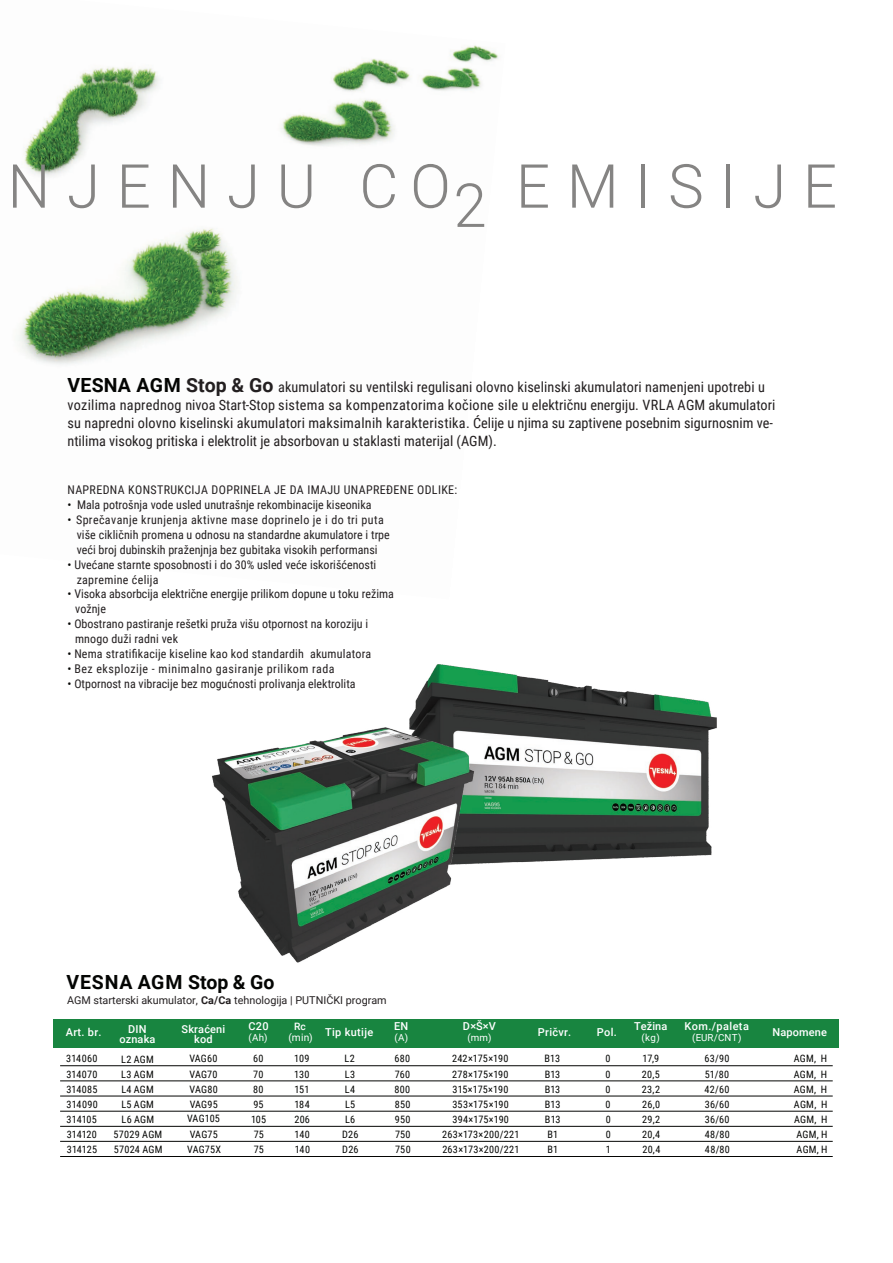
<style>
.page{position:relative;width:893px;height:1263px;background:#fff}
.page>*{position:absolute;margin:0;border:0;box-sizing:border-box;transform-origin:0 0}
.t1{font:300 60.6px "Roboto";letter-spacing:.28em;color:#858483}
.t2{font:700 19.5px "Roboto";letter-spacing:.025em;color:#040503}
.t3{font:14.25px/18px "Roboto Condensed";letter-spacing:.005em;color:#231f20}
.t4{font:12px/15px "Roboto Condensed";color:#231f20}
.t5{font:12px "Roboto Condensed";letter-spacing:.03em;color:#231f20}
.t6{font:12px "Roboto Condensed";letter-spacing:.04em;color:#231f20}
.t7{font:500 10.95px/10.5px "Roboto";letter-spacing:.015em;color:#fff;text-align:center}
.t8{font:500 10.95px "Roboto";letter-spacing:.035em;color:#fff}
.t9{font:10.8px "Roboto";color:#231f20}
.t10{font:10.2px "Roboto Condensed";letter-spacing:.02em;color:#040503}
.t11{font:10.2px "Roboto Condensed";letter-spacing:-.005em;color:#040503}
.t12{font:10.2px "Roboto";color:#fff}
.t13{font:500 10.2px "Roboto";color:#fff}
.t14{font:9.75px "Roboto";letter-spacing:.015em;color:#fff}
.s1{font-family:"Roboto";font-weight:700;font-size:19.5px;color:#040503}
.s2{font-family:"Roboto";font-weight:700;font-size:19.5px}
.s3{color:#040503}
.s4{font-weight:700}
</style>
<div class="page">
<img style="left:18px;top:45px;width:481px;height:320px">
<hr style="left:60px;top:1065px;width:773px;height:1px;background:#040503">
<hr style="left:60px;top:1080px;width:773px;height:1px;background:#040503">
<hr style="left:60px;top:1096px;width:773px;height:1px;background:#040503">
<hr style="left:60px;top:1111px;width:773px;height:1px;background:#040503">
<hr style="left:60px;top:1126px;width:773px;height:1px;background:#040503">
<hr style="left:60px;top:1141px;width:773px;height:1px;background:#040503">
<hr style="left:60px;top:1156px;width:773px;height:1px;background:#040503">
<div style="left:54px;top:1019px;width:785px;height:28px;background:#188540"></div>
<img style="left:415px;top:664px;width:302px;height:198px">
<img style="left:212px;top:708px;width:323px;height:255px">
<h1 class="t1" style="left:8px;top:144px;width:310px">NJENJU</h1>
<h1 class="t1" style="left:359px;top:144px;width:479px">CO EMISIJE</h1>
<h1 class="t1" style="left:453px;top:163px;width:35px">2</h1>
<p class="t3" style="left:67px;top:378px;width:709px"><span class="s1">VESNA AGM</span> <span class="s2">Stop &amp; Go</span> akumulatori su ventilski regulisani olovno kiselinski akumulatori namenjeni upotrebi u vozilima naprednog nivoa Start-Stop sistema sa kompenzatorima kočione sile u električnu energiju. VRLA AGM akumulatori su napredni olovno kiselinski akumulatori maksimalnih karakteristika. Ćelije u njima su zaptivene posebnim sigurnosnim ve&shy;ntilima visokog pritiska i elektrolit je absorbovan u staklasti materijal (AGM).</p>
<p class="t5" style="left:68px;top:481px;width:391px">NAPREDNA KONSTRUKCIJA DOPRINELA JE DA IMAJU UNAPREĐENE ODLIKE:</p>
<p class="t4" style="left:68px;top:496px;width:305px"><span class="s3">•</span> Mala potrošnja vode usled unutrašnje rekombinacije kiseonika</p>
<p class="t4" style="left:77px;top:511px;width:315px;text-indent:-9px"><span class="s3">•</span> Sprečavanje krunjenja aktivne mase doprinelo je i do tri puta više cikličnih promena u odnosu na standardne akumulatore i trpe veći broj dubinskih praženjnja bez gubitaka visokih performansi</p>
<p class="t4" style="left:77px;top:556px;width:301px;text-indent:-9px"><span class="s3">•</span> Uvećane starnte sposobnosti i do 30% usled veće iskorišćenosti zapremine ćelija</p>
<p class="t4" style="left:75px;top:586px;width:320px;text-indent:-8px"><span class="s3">•</span> Visoka absorbcija električne energije prilikom dopune u toku režima vožnje</p>
<p class="t4" style="left:75px;top:616px;width:294px;text-indent:-8px"><span class="s3">•</span> Obostrano pastiranje rešetki pruža višu otpornost na koroziju i mnogo duži radni vek</p>
<p class="t4" style="left:68px;top:646px;width:305px"><span class="s3">•</span> Nema stratifikacije kiseline kao kod standardih akumulatora</p>
<p class="t6" style="left:68px;top:660px;width:269px"><span class="s3">•</span> Bez eksplozije - minimalno gasiranje prilikom rada</p>
<p class="t4" style="left:68px;top:676px;width:290px"><span class="s3">•</span> Otpornost na vibracije bez mogućnosti prolivanja elektrolita</p>
<h2 class="t2" style="left:67px;top:968px;width:209px">VESNA AGM Stop &amp; Go</h2>
<p class="t9" style="left:67px;top:993px;width:321px">AGM starterski akumulator, <span class="s4">Ca/Ca</span> tehnologija | PUTNIČKI program</p>
<p class="t7" style="left:394px;top:1021px;width:16px">EN</p>
<p class="t7" style="left:463px;top:1021px;width:35px">D×Š×V</p>
<p class="t7" style="left:634px;top:1021px;width:35px">Težina</p>
<p class="t8" style="left:685px;top:1019px;width:66px">Kom./paleta</p>
<p class="t13" style="left:294px;top:1019px;width:13px">Rc</p>
<p class="t12" style="left:288px;top:1031px;width:26px">(min)</p>
<p class="t7" style="left:66px;top:1027px;width:37px">Art. br.</p>
<p class="t7" style="left:119px;top:1023px;width:38px">DIN oznaka</p>
<p class="t7" style="left:182px;top:1023px;width:45px">Skraćeni kod</p>
<p class="t7" style="left:248px;top:1021px;width:22px">C20</p>
<p class="t7" style="left:538px;top:1027px;width:35px">Pričvr.</p>
<p class="t7" style="left:597px;top:1027px;width:22px">Pol.</p>
<p class="t7" style="left:325px;top:1027px;width:50px">Tip kutije</p>
<p class="t14" style="left:248px;top:1030px;width:21px">(Ah)</p>
<p class="t14" style="left:394px;top:1030px;width:15px">(A)</p>
<p class="t14" style="left:467px;top:1030px;width:26px">(mm)</p>
<p class="t14" style="left:642px;top:1030px;width:20px">(kg)</p>
<p class="t14" style="left:692px;top:1030px;width:51px">(EUR/CNT)</p>
<p class="t7" style="left:773px;top:1027px;width:56px">Napomene</p>
<p class="t10" style="left:66px;top:1052px;width:33px">314060</p>
<p class="t10" style="left:121px;top:1052px;width:34px">L2 AGM</p>
<p class="t10" style="left:189px;top:1052px;width:30px">VAG60</p>
<p class="t10" style="left:253px;top:1052px;width:12px">60</p>
<p class="t10" style="left:294px;top:1052px;width:17px">109</p>
<p class="t10" style="left:345px;top:1052px;width:12px">L2</p>
<p class="t10" style="left:394px;top:1052px;width:17px">680</p>
<p class="t10" style="left:452px;top:1052px;width:58px">242×175×190</p>
<p class="t10" style="left:545px;top:1052px;width:17px">B13</p>
<p class="t10" style="left:605px;top:1052px;width:7px">0</p>
<p class="t10" style="left:643px;top:1052px;width:18px">17,9</p>
<p class="t10" style="left:704px;top:1052px;width:26px">63/90</p>
<p class="t10" style="left:794px;top:1052px;width:35px">AGM, H</p>
<p class="t10" style="left:66px;top:1067px;width:33px">314070</p>
<p class="t10" style="left:121px;top:1067px;width:34px">L3 AGM</p>
<p class="t10" style="left:190px;top:1067px;width:30px">VAG70</p>
<p class="t10" style="left:253px;top:1067px;width:12px">70</p>
<p class="t10" style="left:294px;top:1067px;width:17px">130</p>
<p class="t10" style="left:345px;top:1067px;width:12px">L3</p>
<p class="t10" style="left:395px;top:1067px;width:17px">760</p>
<p class="t10" style="left:452px;top:1067px;width:58px">278×175×190</p>
<p class="t10" style="left:545px;top:1067px;width:17px">B13</p>
<p class="t10" style="left:605px;top:1067px;width:7px">0</p>
<p class="t10" style="left:642px;top:1067px;width:19px">20,5</p>
<p class="t10" style="left:705px;top:1067px;width:26px">51/80</p>
<p class="t10" style="left:794px;top:1067px;width:35px">AGM, H</p>
<p class="t10" style="left:66px;top:1082px;width:33px">314085</p>
<p class="t10" style="left:121px;top:1082px;width:34px">L4 AGM</p>
<p class="t10" style="left:190px;top:1082px;width:30px">VAG80</p>
<p class="t10" style="left:253px;top:1082px;width:12px">80</p>
<p class="t10" style="left:294px;top:1082px;width:16px">151</p>
<p class="t10" style="left:345px;top:1082px;width:12px">L4</p>
<p class="t10" style="left:395px;top:1082px;width:17px">800</p>
<p class="t11" style="left:453px;top:1082px;width:57px">315×175×190</p>
<p class="t10" style="left:545px;top:1082px;width:17px">B13</p>
<p class="t10" style="left:605px;top:1082px;width:7px">0</p>
<p class="t10" style="left:642px;top:1082px;width:20px">23,2</p>
<p class="t10" style="left:705px;top:1082px;width:26px">42/60</p>
<p class="t10" style="left:794px;top:1082px;width:35px">AGM, H</p>
<p class="t10" style="left:67px;top:1097px;width:33px">314090</p>
<p class="t10" style="left:121px;top:1097px;width:34px">L5 AGM</p>
<p class="t10" style="left:190px;top:1097px;width:30px">VAG95</p>
<p class="t10" style="left:253px;top:1097px;width:12px">95</p>
<p class="t10" style="left:294px;top:1097px;width:17px">184</p>
<p class="t10" style="left:345px;top:1097px;width:12px">L5</p>
<p class="t10" style="left:395px;top:1097px;width:17px">850</p>
<p class="t10" style="left:452px;top:1097px;width:58px">353×175×190</p>
<p class="t10" style="left:545px;top:1097px;width:17px">B13</p>
<p class="t10" style="left:606px;top:1097px;width:7px">0</p>
<p class="t10" style="left:642px;top:1097px;width:19px">26,0</p>
<p class="t10" style="left:705px;top:1097px;width:26px">36/60</p>
<p class="t10" style="left:794px;top:1097px;width:35px">AGM, H</p>
<p class="t10" style="left:67px;top:1112px;width:32px">314105</p>
<p class="t10" style="left:122px;top:1112px;width:34px">L6 AGM</p>
<p class="t10" style="left:187px;top:1112px;width:34px">VAG105</p>
<p class="t10" style="left:251px;top:1112px;width:17px">105</p>
<p class="t10" style="left:294px;top:1112px;width:17px">206</p>
<p class="t10" style="left:345px;top:1112px;width:12px">L6</p>
<p class="t10" style="left:395px;top:1112px;width:17px">950</p>
<p class="t10" style="left:452px;top:1112px;width:58px">394×175×190</p>
<p class="t10" style="left:545px;top:1112px;width:17px">B13</p>
<p class="t10" style="left:606px;top:1112px;width:7px">0</p>
<p class="t10" style="left:642px;top:1112px;width:19px">29,2</p>
<p class="t10" style="left:705px;top:1112px;width:26px">36/60</p>
<p class="t10" style="left:794px;top:1112px;width:35px">AGM, H</p>
<p class="t10" style="left:67px;top:1127px;width:32px">314120</p>
<p class="t10" style="left:114px;top:1127px;width:50px">57029 AGM</p>
<p class="t10" style="left:190px;top:1127px;width:29px">VAG75</p>
<p class="t10" style="left:254px;top:1127px;width:12px">75</p>
<p class="t10" style="left:295px;top:1127px;width:17px">140</p>
<p class="t10" style="left:342px;top:1127px;width:18px">D26</p>
<p class="t10" style="left:395px;top:1127px;width:17px">750</p>
<p class="t10" style="left:442px;top:1127px;width:79px">263×173×200/221</p>
<p class="t10" style="left:547px;top:1127px;width:12px">B1</p>
<p class="t10" style="left:606px;top:1127px;width:7px">0</p>
<p class="t10" style="left:642px;top:1127px;width:20px">20,4</p>
<p class="t10" style="left:705px;top:1127px;width:27px">48/80</p>
<p class="t10" style="left:796px;top:1127px;width:33px">AGM, H</p>
<p class="t10" style="left:67px;top:1142px;width:32px">314125</p>
<p class="t10" style="left:114px;top:1142px;width:50px">57024 AGM</p>
<p class="t10" style="left:187px;top:1142px;width:35px">VAG75X</p>
<p class="t10" style="left:254px;top:1142px;width:12px">75</p>
<p class="t10" style="left:295px;top:1142px;width:17px">140</p>
<p class="t10" style="left:342px;top:1142px;width:18px">D26</p>
<p class="t10" style="left:395px;top:1142px;width:17px">750</p>
<p class="t10" style="left:442px;top:1142px;width:79px">263×173×200/221</p>
<p class="t10" style="left:548px;top:1142px;width:12px">B1</p>
<p class="t10" style="left:606px;top:1142px;width:7px">1</p>
<p class="t10" style="left:642px;top:1142px;width:20px">20,4</p>
<p class="t10" style="left:705px;top:1142px;width:27px">48/80</p>
<p class="t10" style="left:797px;top:1142px;width:33px">AGM, H</p>
</div>
